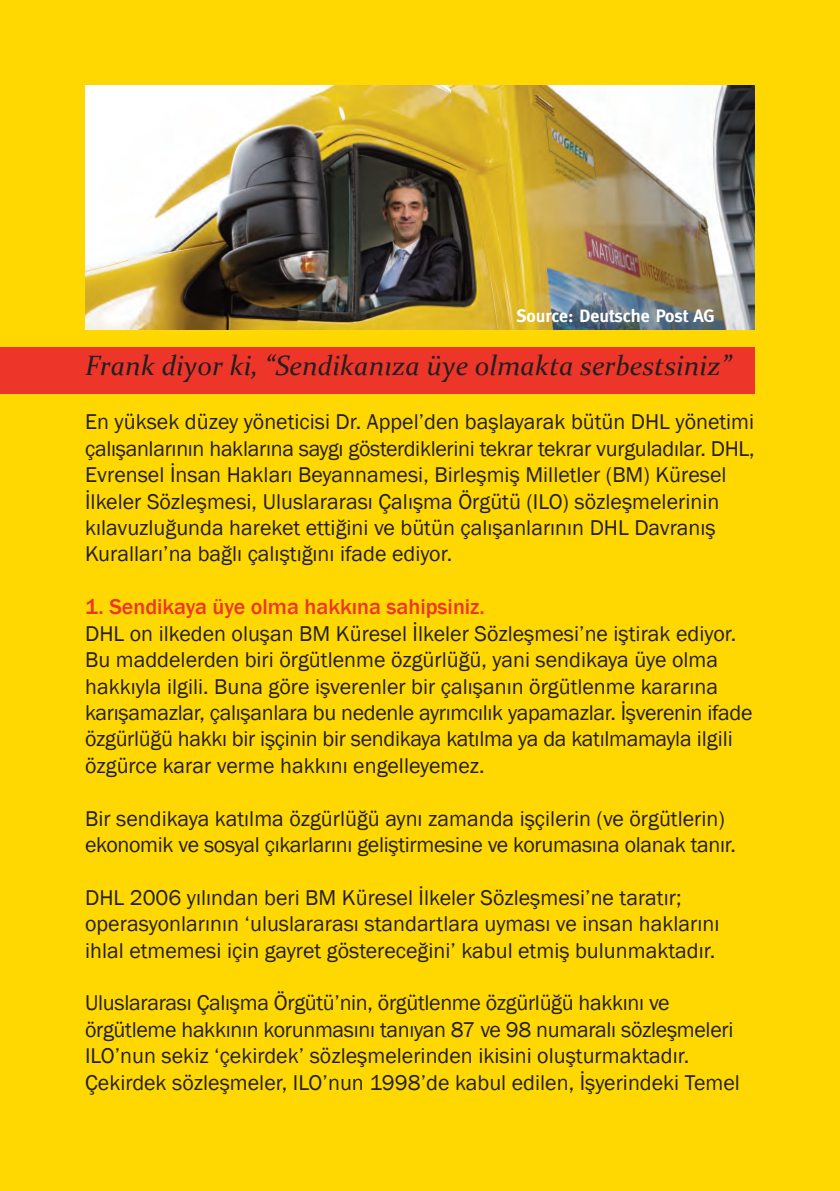
<style>
.page{position:relative;width:840px;height:1191px;background:#fff}
.page>*{position:absolute;margin:0;border:0;box-sizing:border-box;transform-origin:0 0}
.t1{font:italic 28px "Constantia";color:#231f20}
.t2{font:22px/26.4px "Franklin Gothic";color:#231f20}
.t3{font:500 22px "Franklin Gothic";color:#ee3529}
.t4{font:700 18px "Meta";color:#fff}
</style>
<div class="page">
<div style="left:0;top:0;width:839px;height:1191px;background:#ffd801"></div>
<img style="left:85px;top:85px;width:669px;height:244px">
<div style="left:0;top:347px;width:754px;height:46px;background:#ee3529"></div>
<p class="t4" style="left:516px;top:305px;width:199px">Source: Deutsche Post AG</p>
<p class="t1" style="left:85px;top:348px;width:646px">Frank diyor ki, “Sendikanıza üye olmakta serbestsiniz”</p>
<p class="t2" style="left:85px;top:408px;width:670px">En yüksek düzey yöneticisi Dr. Appel’den başlayarak bütün DHL yönetimi çalışanlarının haklarına saygı gösterdiklerini tekrar tekrar vurguladılar. DHL, Evrensel İnsan Hakları Beyannamesi, Birleşmiş Milletler (BM) Küresel İlkeler Sözleşmesi, Uluslararası Çalışma Örgütü (ILO) sözleşmelerinin kılavuzluğunda hareket ettiğini ve bütün çalışanlarının DHL Davranış Kuralları’na bağlı çalıştığını ifade ediyor.</p>
<p class="t3" style="left:85px;top:594px;width:401px">1. Sendikaya üye olma hakkına sahipsiniz.</p>
<p class="t2" style="left:85px;top:620px;width:668px">DHL on ilkeden oluşan BM Küresel İlkeler Sözleşmesi’ne iştirak ediyor.<br>Bu maddelerden biri örgütlenme özgürlüğü, yani sendikaya üye olma hakkıyla ilgili. Buna göre işverenler bir çalışanın örgütlenme kararına karışamazlar, çalışanlara bu nedenle ayrımcılık yapamazlar. İşverenin ifade özgürlüğü hakkı bir işçinin bir sendikaya katılma ya da katılmamayla ilgili özgürce karar verme hakkını engelleyemez.</p>
<p class="t2" style="left:85px;top:804px;width:652px">Bir sendikaya katılma özgürlüğü aynı zamanda işçilerin (ve örgütlerin) ekonomik ve sosyal çıkarlarını geliştirmesine ve korumasına olanak tanır.</p>
<p class="t2" style="left:85px;top:884px;width:635px">DHL 2006 yılından beri BM Küresel İlkeler Sözleşmesi’ne taratır; operasyonlarının ‘uluslararası standartlara uyması ve insan haklarını ihlal etmemesi için gayret göstereceğini’ kabul etmiş bulunmaktadır.</p>
<p class="t2" style="left:85px;top:989px;width:656px">Uluslararası Çalışma Örgütü’nin, örgütlenme özgürlüğü hakkını ve örgütleme hakkının korunmasını tanıyan 87 ve 98 numaralı sözleşmeleri ILO’nun sekiz ‘çekirdek’ sözleşmelerinden ikisini oluşturmaktadır.<br>Çekirdek sözleşmeler, ILO’nun 1998’de kabul edilen, İşyerindeki Temel</p>
</div>
